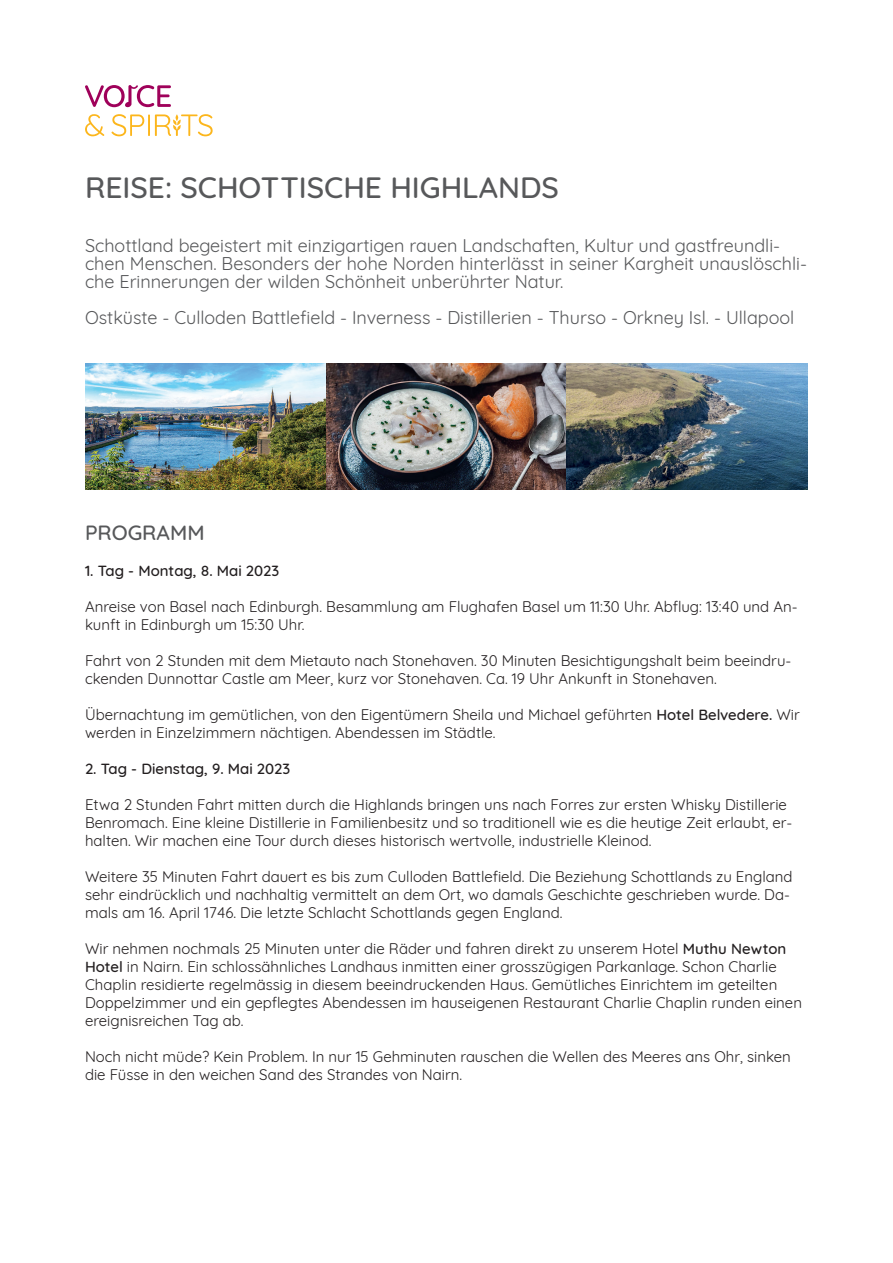
<style>
.page{position:relative;width:893px;height:1263px;background:#fff}
.page>*{position:absolute;margin:0;border:0;box-sizing:border-box;transform-origin:0 0}
.t1{font:500 30px "Quicksand";color:#57585a}
.t2{font:500 21px "Quicksand";color:#57585a}
.t3{font:18px/18px "Quicksand";color:#57585a}
.t4{font:15px/18px "Quicksand";color:#231f20}
.t5{font:500 15px "Quicksand";color:#231f20}
.s1{font-weight:500}
</style>
<div class="page">
<svg style="left:85px;top:85px;width:86px;height:23px"></svg>
<svg style="left:85px;top:114px;width:128px;height:22px"></svg>
<img style="left:85px;top:363px;width:723px;height:126px">
<h1 class="t1" style="left:85px;top:163px;width:475px">REISE: SCHOTTISCHE HIGHLANDS</h1>
<p class="t3" style="left:85px;top:235px;width:723px">Schottland begeistert mit einzigartigen rauen Landschaften, Kultur und gastfreundli&shy;chen Menschen. Besonders der hohe Norden hinterlässt in seiner Kargheit unauslöschli&shy;che Erinnerungen der wilden Schönheit unberührter Natur.</p>
<p class="t3" style="left:85px;top:307px;width:711px">Ostküste - Culloden Battlefield - Inverness - Distillerien - Thurso - Orkney Isl. - Ullapool</p>
<h2 class="t2" style="left:85px;top:516px;width:121px">PROGRAMM</h2>
<p class="t5" style="left:85px;top:559px;width:196px">1. Tag - Montag, 8. Mai 2023</p>
<p class="t4" style="left:85px;top:596px;width:714px">Anreise von Basel nach Edinburgh. Besammlung am Flughafen Basel um 11:30 Uhr. Abflug: 13:40 und An&shy;kunft in Edinburgh um 15:30 Uhr.</p>
<p class="t4" style="left:85px;top:650px;width:708px">Fahrt von 2 Stunden mit dem Mietauto nach Stonehaven. 30 Minuten Besichtigungshalt beim beeindru&shy;ckenden Dunnottar Castle am Meer, kurz vor Stonehaven. Ca. 19 Uhr Ankunft in Stonehaven.</p>
<p class="t4" style="left:85px;top:704px;width:716px">Übernachtung im gemütlichen, von den Eigentümern Sheila und Michael geführten <span class="s1">Hotel Belvedere.</span> Wir werden in Einzelzimmern nächtigen. Abendessen im Städtle.</p>
<p class="t5" style="left:85px;top:757px;width:207px">2. Tag - Dienstag, 9. Mai 2023</p>
<p class="t4" style="left:85px;top:794px;width:709px">Etwa 2 Stunden Fahrt mitten durch die Highlands bringen uns nach Forres zur ersten Whisky Distillerie<br>Benromach. Eine kleine Distillerie in Familienbesitz und so traditionell wie es die heutige Zeit erlaubt, er&shy;halten. Wir machen eine Tour durch dieses historisch wertvolle, industrielle Kleinod.</p>
<p class="t4" style="left:85px;top:866px;width:709px">Weitere 35 Minuten Fahrt dauert es bis zum Culloden Battlefield. Die Beziehung Schottlands zu England sehr eindrücklich und nachhaltig vermittelt an dem Ort, wo damals Geschichte geschrieben wurde. Da&shy;mals am 16. April 1746. Die letzte Schlacht Schottlands gegen England.</p>
<p class="t4" style="left:85px;top:938px;width:718px">Wir nehmen nochmals 25 Minuten unter die Räder und fahren direkt zu unserem Hotel <span class="s1">Muthu Newton Hotel</span> in Nairn. Ein schlossähnliches Landhaus inmitten einer grosszügigen Parkanlage. Schon Charlie Chaplin residierte regelmässig in diesem beeindruckenden Haus. Gemütliches Einrichtem im geteilten Doppelzimmer und ein gepflegtes Abendessen im hauseigenen Restaurant Charlie Chaplin runden einen ereignisreichen Tag ab.</p>
<p class="t4" style="left:85px;top:1046px;width:707px">Noch nicht müde? Kein Problem. In nur 15 Gehminuten rauschen die Wellen des Meeres ans Ohr, sinken die Füsse in den weichen Sand des Strandes von Nairn.</p>
</div>
